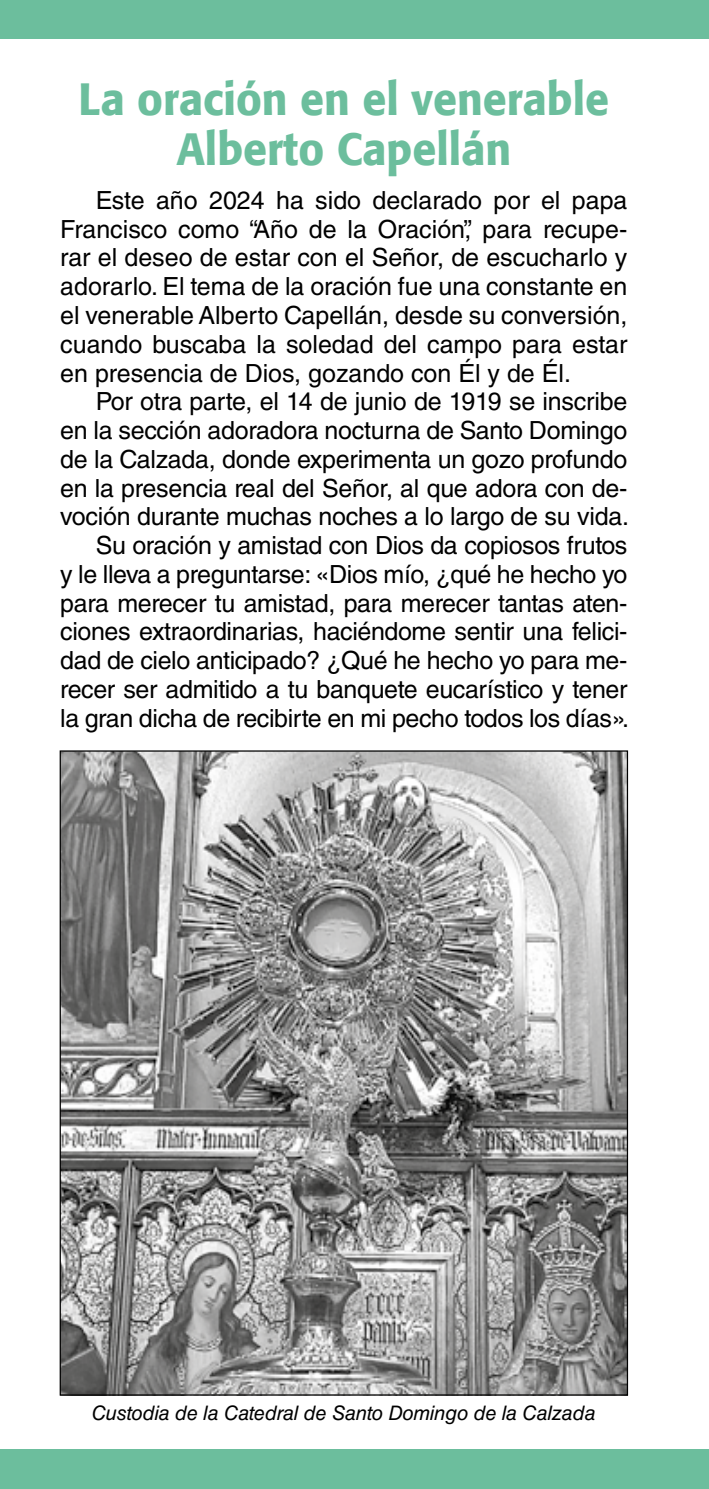
<style>
.page{position:relative;width:709px;height:1489px;background:#fff}
.page>*{position:absolute;margin:0;border:0;box-sizing:border-box;transform-origin:0 0}
.t1{font:500 45px/50px "Formata";color:#6cbe9d;text-align:center;scale:.95 1}
.t2{font:25px/28.8px "Helvetica LT Std";letter-spacing:-.015em;color:#000;text-align:justify}
.t3{font:italic 20px "Helvetica LT Std";letter-spacing:-.01em;color:#000}
</style>
<div class="page">
<div style="left:0;top:0;width:709px;height:39px;background:#6cbe9d"></div>
<div style="left:0;top:1449px;width:709px;height:39px;background:#6cbe9d"></div>
<img style="left:62px;top:752px;width:564px;height:641px">
<h1 class="t1" style="left:78px;top:74px;width:560px">La oración en el venerable<br>Alberto Capellán</h1>
<p class="t2" style="left:60px;top:186px;width:568px;text-indent:35px">Este año 2024 ha sido declarado por el papa Francisco como “Año de la Oración”, para recupe&shy;rar el deseo de estar con el Señor, de escucharlo y adorarlo. El tema de la oración fue una constante en el venerable Alberto Capellán, desde su conversión, cuando buscaba la soledad del campo para estar en presencia de Dios, gozando con Él y de Él.</p>
<p class="t2" style="left:60px;top:387px;width:570px;text-align:right">Por otra parte, el 14 de junio de 1919 se inscribe<br>en la sección adoradora nocturna de Santo Domingo de la Calzada, donde experimenta un gozo profundo en la presencia real del Señor, al que adora con de&shy;voción durante muchas noches a lo largo de su vida.<br>Su oración y amistad con Dios da copiosos frutos<br>y le lleva a preguntarse: «Dios mío, ¿qué he hecho yo para merecer tu amistad, para merecer tantas aten&shy;ciones extraordinarias, haciéndome sentir una felici&shy;dad de cielo anticipado? ¿Qué he hecho yo para me&shy;recer ser admitido a tu banquete eucarístico y tener la gran dicha de recibirte en mi pecho todos los días».</p>
<p class="t3" style="left:92px;top:1400px;width:505px">Custodia de la Catedral de Santo Domingo de la Calzada</p>
</div>
